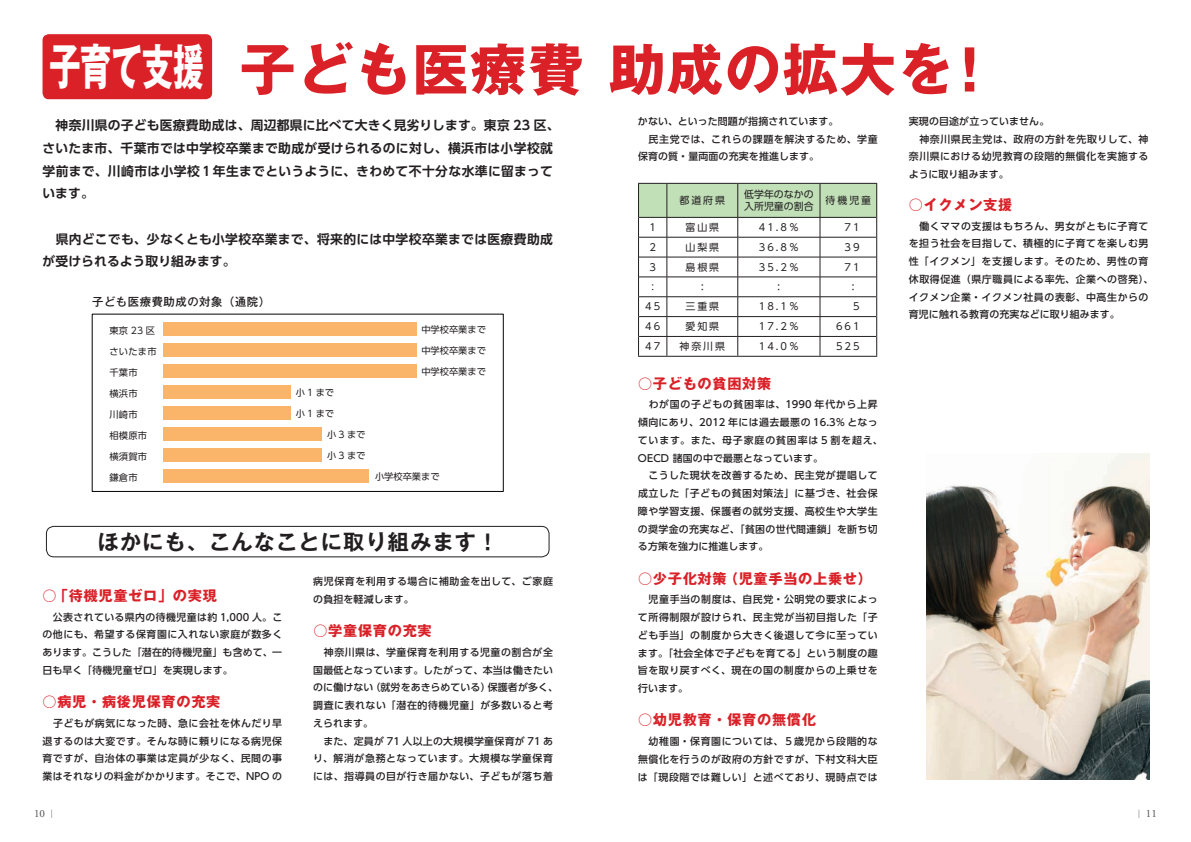
<style>
.page{position:relative;width:1191px;height:842px;background:#fff}
.page>*{position:absolute;margin:0;border:0;box-sizing:border-box;transform-origin:0 0}
.t1{font:700 56px "Gothic MB101";letter-spacing:.03em;color:#da2128}
.t2{font:700 48.7px "Gothic MB101";letter-spacing:-.025em;color:#fff;scale:.65 1}
.t3{font:21.3px "Gothic MB101 De B";letter-spacing:.05em;color:#231f20}
.t4{font:700 14.2px "Gothic MB101";letter-spacing:.05em;color:#da2128}
.t5{font:700 12.8px/22.7px "UD Shin Go Pro De";letter-spacing:.025em;color:#231f20}
.t6{font:500 11.3px "Gothic MB101";letter-spacing:.05em;color:#231f20}
.t7{font:11px "Adobe Garamond Pro";color:#4b4c4d}
.t8{font:500 9.9px/17.7px "UD Shin Go Pro";letter-spacing:.05em;color:#231f20}
.t9{font:9.9px "UD Shin Go Pro";letter-spacing:.2em;color:#231f20}
.t10{font:500 9.9px/17.7px "UD Shin Go Pro";letter-spacing:.02em;color:#231f20}
.t11{font:9.9px/12px "UD Shin Go Pro";color:#231f20}
.t12{font:9.9px "Koz Min Pro";color:#231f20}
.t13{font:9.2px "UD Shin Go Pro";letter-spacing:.015em;color:#231f20}
.s1{font-family:"Koz Min Pro";font-weight:300;font-size:8.3px}
</style>
<div class="page">
<div style="left:43px;top:34px;width:169px;height:65px;background:#da2128;border-radius:6px"></div>
<div style="left:163px;top:322px;width:254px;height:14px;background:#fbb56a"></div>
<div style="left:163px;top:343px;width:254px;height:14px;background:#fbb56a"></div>
<div style="left:163px;top:364px;width:254px;height:14px;background:#fbb56a"></div>
<div style="left:163px;top:385px;width:127px;height:14px;background:#fbb56a"></div>
<div style="left:163px;top:407px;width:127px;height:13px;background:#fbb56a"></div>
<div style="left:163px;top:428px;width:159px;height:13px;background:#fbb56a"></div>
<div style="left:163px;top:449px;width:159px;height:13px;background:#fbb56a"></div>
<div style="left:163px;top:470px;width:206px;height:13px;background:#fbb56a"></div>
<div style="left:92px;top:314px;width:411px;height:178px;border:1px solid #030303"></div>
<div style="left:46px;top:526px;width:503px;height:31px;border:1px solid #231f20;border-radius:8px"></div>
<div style="left:820px;top:183px;width:56px;height:34px;background:#c1e0b8"></div>
<hr style="left:820px;top:183px;width:57px;height:1px;background:#231f20">
<hr style="left:820px;top:217px;width:56px;height:1px;background:#231f20">
<hr style="left:820px;top:237px;width:56px;height:1px;background:#231f20">
<hr style="left:820px;top:257px;width:56px;height:1px;background:#231f20">
<hr style="left:820px;top:277px;width:56px;height:1px;background:#231f20">
<hr style="left:820px;top:297px;width:56px;height:1px;background:#231f20">
<hr style="left:820px;top:316px;width:56px;height:1px;background:#231f20">
<hr style="left:820px;top:336px;width:56px;height:1px;background:#231f20">
<svg style="left:638px;top:183px;width:182px;height:174px"></svg>
<hr style="left:667px;top:356px;width:71px;height:1px;background:#231f20">
<hr style="left:738px;top:356px;width:82px;height:1px;background:#231f20">
<hr style="left:820px;top:356px;width:57px;height:1px;background:#231f20">
<hr style="left:876px;top:184px;width:1px;height:33px;background:#231f20">
<svg style="left:876px;top:217px;width:1px;height:139px"></svg>
<img style="left:926px;top:454px;width:223px;height:326px">
<h1 class="t1" style="left:240px;top:30px;width:759px">子ども医療費 助成の拡大を！</h1>
<h2 class="t2" style="left:49px;top:32px;width:240px">子育て支援</h2>
<p class="t5" style="left:42px;top:114px;width:518px">　神奈川県の子ども医療費助成は、周辺都県に比べて大きく見劣りします。東京 23 区、さいたま市、千葉市では中学校卒業まで助成が受けられるのに対し、横浜市は小学校就学前まで、川崎市は小学校１年生までというように、きわめて不十分な水準に留まっています。</p>
<p class="t5" style="left:42px;top:227px;width:512px">　県内どこでも、少なくとも小学校卒業まで、将来的には中学校卒業までは医療費助成が受けられるよう取り組みます。</p>
<p class="t8" style="left:908px;top:112px;width:241px">実現の目途が立っていません。<br>　神奈川県民主党は、政府の方針を先取りして、神奈川県における幼児教育の段階的無償化を実施するように取り組みます。</p>
<h3 class="t4" style="left:909px;top:195px;width:105px">○イクメン支援</h3>
<p class="t8" style="left:908px;top:217px;width:246px">　働くママの支援はもちろん、男女がともに子育てを担う社会を目指して、積極的に子育てを楽しむ男性「イクメン」を支援します。そのため、男性の育休取得促進（県庁職員による率先、企業への啓発）、イクメン企業・イクメン社員の表彰、中高生からの育児に触れる教育の充実などに取り組みます。</p>
<p class="t10" style="left:638px;top:112px;width:241px">かない、といった問題が指摘されています。<br>　民主党では、これらの課題を解決するため、学童保育の質・量両面の充実を推進します。</p>
<p class="t9" style="left:679px;top:192px;width:47px">都道府県</p>
<p class="t11" style="left:744px;top:188px;width:71px">低学年のなかの入所児童の割合</p>
<p class="t9" style="left:825px;top:192px;width:47px">待機児童</p>
<p class="t9" style="left:649px;top:219px;width:8px">1</p>
<p class="t9" style="left:685px;top:219px;width:35px">富山県</p>
<p class="t9" style="left:759px;top:219px;width:42px">41.8％</p>
<p class="t9" style="left:844px;top:219px;width:17px">71</p>
<p class="t9" style="left:649px;top:239px;width:8px">2</p>
<p class="t9" style="left:685px;top:239px;width:35px">山梨県</p>
<p class="t9" style="left:759px;top:239px;width:42px">36.8％</p>
<p class="t9" style="left:844px;top:239px;width:17px">39</p>
<p class="t9" style="left:649px;top:259px;width:8px">3</p>
<p class="t9" style="left:685px;top:259px;width:35px">島根県</p>
<p class="t9" style="left:759px;top:259px;width:42px">35.2％</p>
<p class="t9" style="left:844px;top:259px;width:17px">71</p>
<p class="t12" style="left:648px;top:280px;width:11px">：</p>
<p class="t9" style="left:697px;top:279px;width:11px">：</p>
<p class="t9" style="left:774px;top:279px;width:11px">：</p>
<p class="t9" style="left:848px;top:279px;width:11px">：</p>
<p class="t9" style="left:645px;top:299px;width:17px">45</p>
<p class="t9" style="left:685px;top:299px;width:35px">三重県</p>
<p class="t9" style="left:759px;top:299px;width:42px">18.1％</p>
<p class="t9" style="left:853px;top:299px;width:8px">5</p>
<p class="t9" style="left:645px;top:318px;width:17px">46</p>
<p class="t9" style="left:685px;top:318px;width:35px">愛知県</p>
<p class="t9" style="left:759px;top:318px;width:42px">17.2％</p>
<p class="t9" style="left:836px;top:318px;width:25px">661</p>
<p class="t9" style="left:645px;top:338px;width:17px">47</p>
<p class="t9" style="left:679px;top:338px;width:47px">神奈川県</p>
<p class="t9" style="left:759px;top:338px;width:42px">14.0％</p>
<p class="t9" style="left:836px;top:338px;width:25px">525</p>
<p class="t6" style="left:92px;top:294px;width:180px">子ども医療費助成の対象（通院）</p>
<p class="t13" style="left:421px;top:322px;width:66px">中学校卒業まで</p>
<p class="t13" style="left:421px;top:343px;width:66px">中学校卒業まで</p>
<p class="t13" style="left:421px;top:364px;width:66px">中学校卒業まで</p>
<p class="t13" style="left:109px;top:323px;width:47px">東京 23 区</p>
<p class="t13" style="left:109px;top:344px;width:49px">さいたま市</p>
<p class="t13" style="left:109px;top:365px;width:30px">千葉市</p>
<h3 class="t4" style="left:638px;top:373px;width:135px">○子どもの貧困対策</h3>
<p class="t8" style="left:638px;top:396px;width:246px">　わが国の子どもの貧困率は、1990 年代から上昇傾向にあり、2012 年には過去最悪の 16.3% となっています。また、母子家庭の貧困率は 5 割を超え、<br>OECD 諸国の中で最悪となっています。<br>　こうした現状を改善するため、民主党が提唱して成立した「子どもの貧困対策法」に基づき、社会保障や学習支援、保護者の就労支援、高校生や大学生の奨学金の充実など、「貧困の世代間連鎖」を断ち切る方策を強力に推進します。</p>
<h3 class="t4" style="left:638px;top:568px;width:235px">○少子化対策（児童手当の上乗せ）</h3>
<p class="t8" style="left:638px;top:590px;width:241px;text-align:justify">　児童手当の制度は、自民党・公明党の要求によって所得制限が設けられ、民主党が当初目指した「子ども手当」の制度から大きく後退して今に至っています。「社会全体で子どもを育てる」という制度の趣旨を取り戻すべく、現在の国の制度からの上乗せを行います。</p>
<h3 class="t4" style="left:638px;top:710px;width:179px">○幼児教育・保育の無償化</h3>
<p class="t8" style="left:638px;top:732px;width:241px;text-align:justify">　幼稚園・保育園については、５歳児から段階的な無償化を行うのが政府の方針ですが、下村文科大臣は「現段階では難しい」と述べており、現時点では</p>
<p class="t13" style="left:296px;top:385px;width:40px">小1まで</p>
<p class="t13" style="left:296px;top:406px;width:40px">小1まで</p>
<p class="t13" style="left:109px;top:386px;width:30px">横浜市</p>
<p class="t13" style="left:109px;top:407px;width:30px">川崎市</p>
<p class="t13" style="left:327px;top:427px;width:40px">小3まで</p>
<p class="t13" style="left:327px;top:448px;width:40px">小3まで</p>
<p class="t13" style="left:109px;top:428px;width:39px">相模原市</p>
<p class="t13" style="left:109px;top:449px;width:39px">横須賀市</p>
<p class="t13" style="left:109px;top:470px;width:30px">鎌倉市</p>
<p class="t13" style="left:375px;top:469px;width:66px">小学校卒業まで</p>
<h3 class="t3" style="left:98px;top:527px;width:402px">ほかにも、こんなことに取り組みます！</h3>
<p class="t8" style="left:313px;top:572px;width:241px">病児保育を利用する場合に補助金を出して、ご家庭の負担を軽減します。</p>
<h3 class="t4" style="left:313px;top:621px;width:120px">○学童保育の充実</h3>
<p class="t8" style="left:313px;top:643px;width:246px">　神奈川県は、学童保育を利用する児童の割合が全国最低となっています。したがって、本当は働きたいのに働けない（就労をあきらめている）保護者が多く、調査に表れない「潜在的待機児童」が多数いると考えられます。<br>　また、定員が 71 人以上の大規模学童保育が 71 あり、解消が急務となっています。大規模な学童保育には、指導員の目が行き届かない、子どもが落ち着</p>
<h3 class="t4" style="left:43px;top:585px;width:176px">○「待機児童ゼロ」の実現</h3>
<p class="t8" style="left:42px;top:608px;width:241px;text-align:justify">　公表されている県内の待機児童は約 1,000 人。この他にも、希望する保育園に入れない家庭が数多くあります。こうした「潜在的待機児童」も含めて、一日も早く「待機児童ゼロ」を実現します。</p>
<h3 class="t4" style="left:43px;top:692px;width:179px">○病児・病後児保育の充実</h3>
<p class="t8" style="left:42px;top:714px;width:241px;text-align:justify">　子どもが病気になった時、急に会社を休んだり早退するのは大変です。そんな時に頼りになる病児保育ですが、自治体の事業は定員が少なく、民間の事業はそれなりの料金がかかります。そこで、NPO の</p>
<p class="t7" style="left:34px;top:807px;width:24px">10 <span class="s1">│</span></p>
<p class="t7" style="left:1134px;top:807px;width:24px"><span class="s1">│</span> 11</p>
</div>
